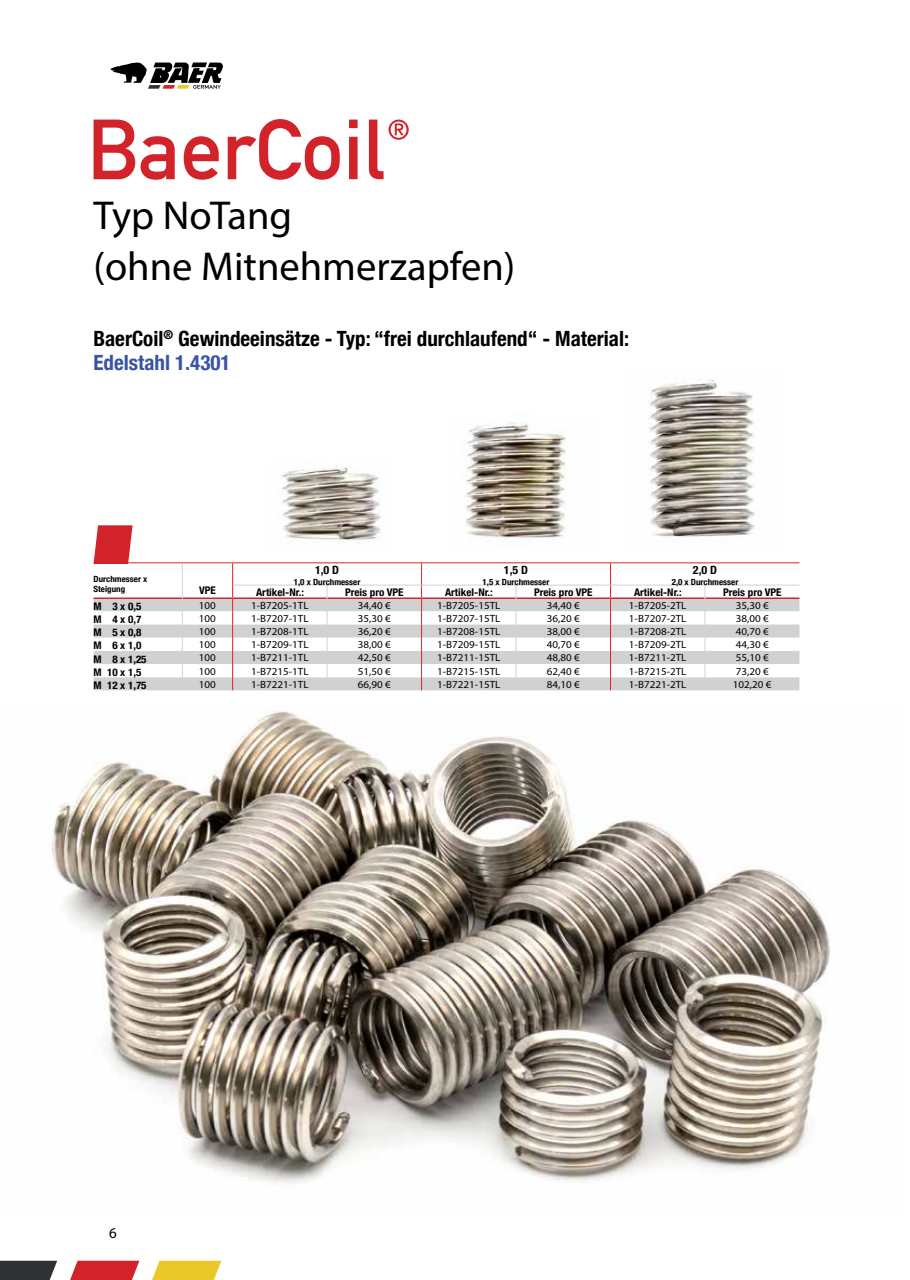
<style>
.page{position:relative;width:910px;height:1280px;background:#fff}
.page>*{position:absolute;margin:0;border:0;box-sizing:border-box;transform-origin:0 0}
.t1{font:40.5px/51px "Myriad Pro";color:#000}
.t2{font:700 condensed 21px/24px "Helvetica Neue";color:#000}
.t3{font:15px "Myriad Pro";color:#000}
.t4{font:700 condensed 11.4px "Helvetica Neue";color:#000;scale:1.05 1}
.t5{font:10.5px "Myriad Pro";color:#000;scale:1.05 1}
.t6{font:700 condensed 10.5px "Helvetica Neue";color:#000;scale:1.05 1}
.t7{font:700 condensed 8.55px/10.2px "Helvetica Neue";color:#000;scale:1.05 1}
.s1{color:#3a53a4}
</style>
<div class="page">
<svg style="left:110px;top:63px;width:113px;height:26px"></svg>
<svg style="left:0;top:1261px;width:57px;height:19px"></svg>
<svg style="left:70px;top:1261px;width:69px;height:19px"></svg>
<svg style="left:152px;top:1261px;width:69px;height:19px"></svg>
<img style="left:52px;top:711px;width:778px;height:474px">
<svg style="left:94px;top:119px;width:315px;height:61px"></svg>
<svg style="left:94px;top:525px;width:705px;height:165px"></svg>
<img style="left:269px;top:465px;width:123px;height:88px">
<img style="left:446px;top:422px;width:152px;height:127px">
<img style="left:623px;top:379px;width:160px;height:170px">
<h1 class="t1" style="left:94px;top:189px;width:423px">Typ NoTang<br>(ohne Mitnehmerzapfen)</h1>
<h2 class="t2" style="left:94px;top:326px;width:537px">BaerCoil<sup>®</sup> Gewindeeinsätze - Typ: “frei durchlaufend“ - Material:<br><span class="s1">Edelstahl 1.4301</span></h2>
<p class="t7" style="left:94px;top:574px;width:53px">Durchmesser x<br>Steigung</p>
<p class="t6" style="left:199px;top:584px;width:17px">VPE</p>
<p class="t4" style="left:315px;top:563px;width:25px">1,0 D</p>
<p class="t7" style="left:294px;top:576px;width:65px">1,0 x Durchmesser</p>
<p class="t4" style="left:504px;top:563px;width:25px">1,5 D</p>
<p class="t7" style="left:483px;top:576px;width:65px">1,5 x Durchmesser</p>
<p class="t4" style="left:693px;top:563px;width:25px">2,0 D</p>
<p class="t7" style="left:672px;top:576px;width:65px">2,0 x Durchmesser</p>
<p class="t6" style="left:256px;top:586px;width:47px">Artikel-Nr.:</p>
<p class="t6" style="left:345px;top:586px;width:57px">Preis pro VPE</p>
<p class="t6" style="left:445px;top:586px;width:47px">Artikel-Nr.:</p>
<p class="t6" style="left:534px;top:586px;width:57px">Preis pro VPE</p>
<p class="t6" style="left:634px;top:586px;width:47px">Artikel-Nr.:</p>
<p class="t6" style="left:723px;top:586px;width:57px">Preis pro VPE</p>
<p class="t6" style="left:94px;top:600px;width:47px">M 3 x 0,5</p>
<p class="t5" style="left:199px;top:599px;width:18px">100</p>
<p class="t5" style="left:251px;top:599px;width:56px">1-B7205-1TL</p>
<p class="t5" style="left:358px;top:599px;width:33px">34,40 €</p>
<p class="t5" style="left:437px;top:599px;width:62px">1-B7205-15TL</p>
<p class="t5" style="left:547px;top:599px;width:33px">34,40 €</p>
<p class="t5" style="left:629px;top:599px;width:56px">1-B7205-2TL</p>
<p class="t5" style="left:736px;top:599px;width:33px">35,30 €</p>
<p class="t6" style="left:94px;top:613px;width:47px">M 4 x 0,7</p>
<p class="t5" style="left:199px;top:612px;width:18px">100</p>
<p class="t5" style="left:251px;top:612px;width:56px">1-B7207-1TL</p>
<p class="t5" style="left:358px;top:612px;width:33px">35,30 €</p>
<p class="t5" style="left:437px;top:612px;width:62px">1-B7207-15TL</p>
<p class="t5" style="left:547px;top:612px;width:33px">36,20 €</p>
<p class="t5" style="left:629px;top:612px;width:56px">1-B7207-2TL</p>
<p class="t5" style="left:736px;top:612px;width:33px">38,00 €</p>
<p class="t6" style="left:94px;top:626px;width:47px">M 5 x 0,8</p>
<p class="t5" style="left:199px;top:625px;width:18px">100</p>
<p class="t5" style="left:251px;top:625px;width:56px">1-B7208-1TL</p>
<p class="t5" style="left:358px;top:625px;width:33px">36,20 €</p>
<p class="t5" style="left:437px;top:625px;width:62px">1-B7208-15TL</p>
<p class="t5" style="left:547px;top:625px;width:33px">38,00 €</p>
<p class="t5" style="left:629px;top:625px;width:56px">1-B7208-2TL</p>
<p class="t5" style="left:736px;top:625px;width:33px">40,70 €</p>
<p class="t6" style="left:94px;top:639px;width:47px">M 6 x 1,0</p>
<p class="t5" style="left:199px;top:638px;width:18px">100</p>
<p class="t5" style="left:251px;top:638px;width:56px">1-B7209-1TL</p>
<p class="t5" style="left:358px;top:638px;width:33px">38,00 €</p>
<p class="t5" style="left:437px;top:638px;width:62px">1-B7209-15TL</p>
<p class="t5" style="left:547px;top:638px;width:33px">40,70 €</p>
<p class="t5" style="left:629px;top:638px;width:56px">1-B7209-2TL</p>
<p class="t5" style="left:736px;top:638px;width:33px">44,30 €</p>
<p class="t6" style="left:94px;top:652px;width:52px">M 8 x 1,25</p>
<p class="t5" style="left:199px;top:651px;width:18px">100</p>
<p class="t5" style="left:251px;top:651px;width:56px">1-B7211-1TL</p>
<p class="t5" style="left:358px;top:651px;width:33px">42,50 €</p>
<p class="t5" style="left:437px;top:651px;width:62px">1-B7211-15TL</p>
<p class="t5" style="left:547px;top:651px;width:33px">48,80 €</p>
<p class="t5" style="left:629px;top:651px;width:56px">1-B7211-2TL</p>
<p class="t5" style="left:736px;top:651px;width:33px">55,10 €</p>
<p class="t6" style="left:94px;top:666px;width:47px">M 10 x 1,5</p>
<p class="t5" style="left:199px;top:664px;width:18px">100</p>
<p class="t5" style="left:251px;top:664px;width:56px">1-B7215-1TL</p>
<p class="t5" style="left:358px;top:664px;width:33px">51,50 €</p>
<p class="t5" style="left:437px;top:664px;width:62px">1-B7215-15TL</p>
<p class="t5" style="left:547px;top:664px;width:33px">62,40 €</p>
<p class="t5" style="left:629px;top:664px;width:56px">1-B7215-2TL</p>
<p class="t5" style="left:736px;top:664px;width:33px">73,20 €</p>
<p class="t6" style="left:94px;top:679px;width:52px">M 12 x 1,75</p>
<p class="t5" style="left:199px;top:678px;width:18px">100</p>
<p class="t5" style="left:251px;top:678px;width:56px">1-B7221-1TL</p>
<p class="t5" style="left:358px;top:678px;width:33px">66,90 €</p>
<p class="t5" style="left:437px;top:678px;width:62px">1-B7221-15TL</p>
<p class="t5" style="left:547px;top:678px;width:33px">84,10 €</p>
<p class="t5" style="left:629px;top:678px;width:56px">1-B7221-2TL</p>
<p class="t5" style="left:733px;top:678px;width:38px">102,20 €</p>
<h3 class="t3" style="left:109px;top:1223px;width:9px">6</h3>
</div>
